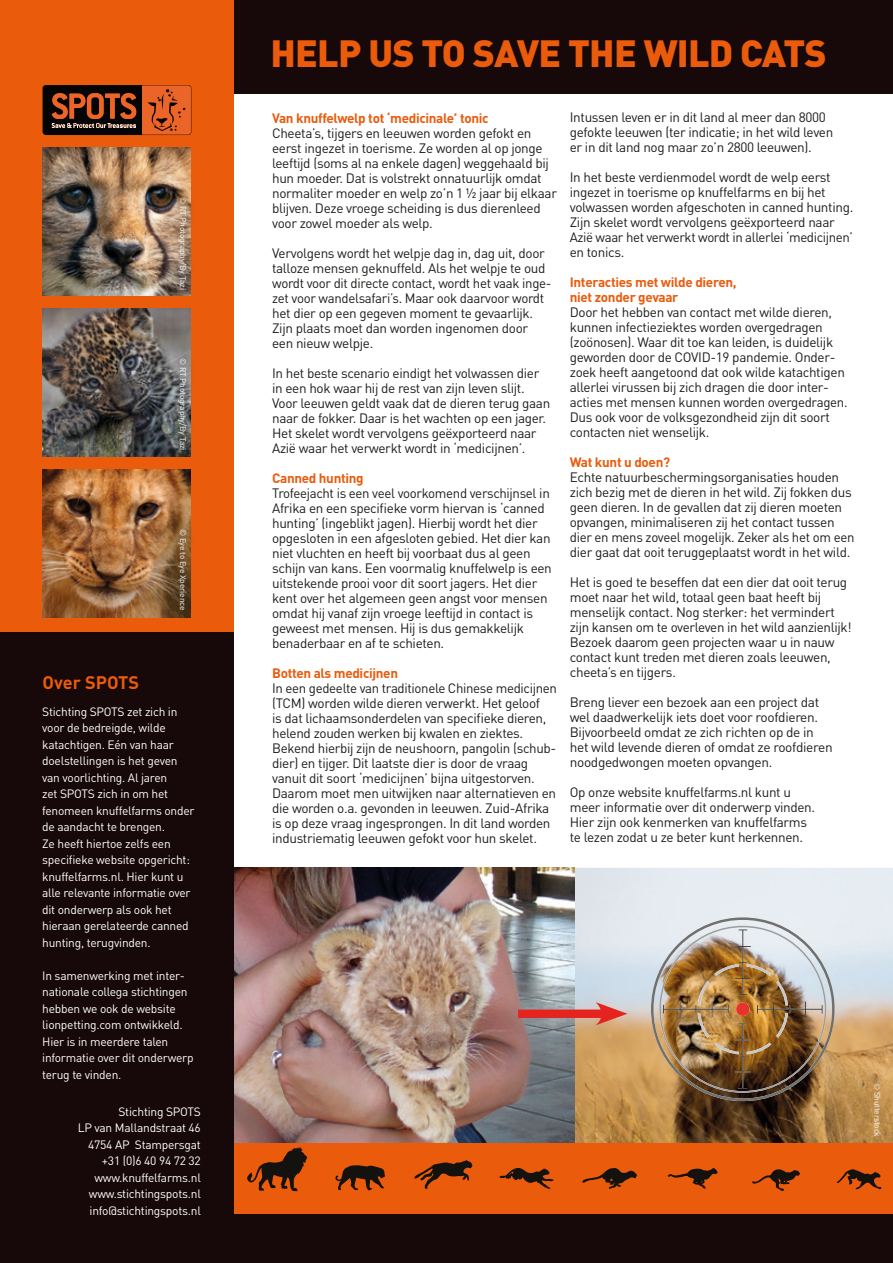
<style>
.page{position:relative;width:893px;height:1263px;background:#fff}
.page>*{position:absolute;margin:0;border:0;box-sizing:border-box;transform-origin:0 0}
.t1{font:900 37.5px "DIN";letter-spacing:-.02em;color:#ea5b0c}
.t2{font:700 18px "DIN";color:#ea5b0c}
.t3{font:13.5px/15px "DIN";letter-spacing:-.025em;color:#1d1d1b}
.t4{font:700 13.5px/15px "DIN";letter-spacing:-.025em;color:#ea5b0c}
.t5{font:12px/16.5px "DIN";letter-spacing:-.02em;color:#fff}
.t6{font:500 8.25px "DIN";letter-spacing:-.025em;color:#fff}
</style>
<div class="page">
<img style="left:234px;top:868px;width:659px;height:275px">
<div style="left:518px;top:1009px;width:91px;height:9px;background:#e52420"></div>
<svg style="left:596px;top:1002px;width:31px;height:23px"></svg>
<div style="left:0;top:0;width:893px;height:94px;background:#170809"></div>
<div style="left:217px;top:1143px;width:676px;height:85px;background:#ea5b0c"></div>
<svg style="left:247px;top:1146px;width:60px;height:45px"></svg>
<svg style="left:335px;top:1165px;width:50px;height:25px"></svg>
<svg style="left:668px;top:1168px;width:50px;height:21px"></svg>
<svg style="left:582px;top:1168px;width:55px;height:21px"></svg>
<svg style="left:499px;top:1168px;width:54px;height:21px"></svg>
<svg style="left:414px;top:1160px;width:58px;height:29px"></svg>
<svg style="left:752px;top:1169px;width:48px;height:22px"></svg>
<svg style="left:837px;top:1169px;width:44px;height:20px"></svg>
<div style="left:225px;top:1215px;width:668px;height:48px;background:#170809"></div>
<div style="left:0;top:558px;width:234px;height:705px;background:#170809"></div>
<div style="left:0;top:0;width:234px;height:631px;background:#ea5b0c"></div>
<img style="left:43px;top:469px;width:148px;height:148px">
<img style="left:43px;top:309px;width:148px;height:148px">
<img style="left:43px;top:148px;width:148px;height:148px">
<svg style="left:43px;top:85px;width:148px;height:50px;background:#75361a"></svg>
<svg style="left:171px;top:190px;width:20px;height:106px;background:#957c66"></svg>
<svg style="left:171px;top:351px;width:20px;height:106px;background:#6a6d6d"></svg>
<svg style="left:172px;top:522px;width:19px;height:96px;background:#674927"></svg>
<img style="left:651px;top:917px;width:184px;height:184px">
<p class="t6" style="left:189px;top:197px;width:94px;rotate:90deg">© RT Photography/By Tazi</p>
<p class="t6" style="left:189px;top:358px;width:94px;rotate:90deg">© RT Photography/By Tazi</p>
<h2 class="t2" style="left:43px;top:670px;width:98px">Over SPOTS</h2>
<p class="t6" style="left:189px;top:529px;width:83px;rotate:90deg">© Eye to Eye Xperience</p>
<p class="t5" style="left:42px;top:703px;width:154px">Stichting SPOTS zet zich in voor de bedreigde, wilde katachtigen. Eén van haar doelstellingen is het geven van voorlichting. Al jaren<br>zet SPOTS zich in om het fenomeen knuffelfarms onder de aandacht te brengen.<br>Ze heeft hiertoe zelfs een specifieke website opgericht: knuffelfarms.nl. Hier kunt u alle relevante informatie over dit onderwerp als ook het hieraan gerelateerde canned hunting, terugvinden.</p>
<p class="t5" style="left:42px;top:967px;width:153px">In samenwerking met inter&shy;nationale collega stichtingen hebben we ook de website lionpetting.com ontwikkeld.<br>Hier is in meerdere talen informatie over dit onderwerp terug te vinden.</p>
<p class="t5" style="left:78px;top:1103px;width:125px;text-align:right">Stichting SPOTS<br>LP van Mallandstraat 46<br>4754 AP Stampersgat +31 (0)6 40 94 72 32 www.knuffelfarms.nl www.stichtingspots.nl info@stichtingspots.nl</p>
<h1 class="t1" style="left:270px;top:28px;width:558px">HELP US TO SAVE THE WILD CATS</h1>
<p class="t4" style="left:272px;top:110px;width:218px">Van knuffelwelp tot ‘medicinale’ tonic</p>
<p class="t3" style="left:272px;top:125px;width:286px">Cheeta’s, tijgers en leeuwen worden gefokt en eerst ingezet in toerisme. Ze worden al op jonge leeftijd (soms al na enkele dagen) weggehaald bij hun moeder. Dat is volstrekt onnatuurlijk omdat normaliter moeder en welp zo’n 1 ½ jaar bij elkaar blijven. Deze vroege scheiding is dus dierenleed voor zowel moeder als welp.</p>
<p class="t3" style="left:272px;top:245px;width:281px">Vervolgens wordt het welpje dag in, dag uit, door talloze mensen geknuffeld. Als het welpje te oud wordt voor dit directe contact, wordt het vaak inge&shy;zet voor wandelsafari’s. Maar ook daarvoor wordt het dier op een gegeven moment te gevaarlijk.<br>Zijn plaats moet dan worden ingenomen door een nieuw welpje.</p>
<p class="t3" style="left:272px;top:365px;width:280px">In het beste scenario eindigt het volwassen dier in een hok waar hij de rest van zijn leven slijt.<br>Voor leeuwen geldt vaak dat de dieren terug gaan naar de fokker. Daar is het wachten op een jager.<br>Het skelet wordt vervolgens geëxporteerd naar Azië waar het verwerkt wordt in ‘medicijnen’.</p>
<p class="t4" style="left:272px;top:470px;width:93px">Canned hunting</p>
<p class="t3" style="left:272px;top:485px;width:281px">Trofeejacht is een veel voorkomend verschijnsel in Afrika en een specifieke vorm hiervan is ‘canned hunting’ (ingeblikt jagen). Hierbij wordt het dier opgesloten in een afgesloten gebied. Het dier kan niet vluchten en heeft bij voorbaat dus al geen schijn van kans. Een voormalig knuffelwelp is een uitstekende prooi voor dit soort jagers. Het dier kent over het algemeen geen angst voor mensen omdat hij vanaf zijn vroege leeftijd in contact is geweest met mensen. Hij is dus gemakkelijk benaderbaar en af te schieten.</p>
<p class="t4" style="left:272px;top:665px;width:127px">Botten als medicijnen</p>
<p class="t3" style="left:272px;top:680px;width:286px">In een gedeelte van traditionele Chinese medicijnen (TCM) worden wilde dieren verwerkt. Het geloof<br>is dat lichaamsonderdelen van specifieke dieren, helend zouden werken bij kwalen en ziektes.<br>Bekend hierbij zijn de neushoorn, pangolin (schub&shy;dier) en tijger. Dit laatste dier is door de vraag vanuit dit soort ‘medicijnen’ bijna uitgestorven.<br>Daarom moet men uitwijken naar alternatieven en die worden o.a. gevonden in leeuwen. Zuid-Afrika is op deze vraag ingesprongen. In dit land worden industriematig leeuwen gefokt voor hun skelet.</p>
<p class="t3" style="left:570px;top:110px;width:265px">Intussen leven er in dit land al meer dan 8000 gefokte leeuwen (ter indicatie; in het wild leven er in dit land nog maar zo’n 2800 leeuwen).</p>
<p class="t3" style="left:570px;top:170px;width:285px">In het beste verdienmodel wordt de welp eerst ingezet in toerisme op knuffelfarms en bij het volwassen worden afgeschoten in canned hunting.<br>Zijn skelet wordt vervolgens geëxporteerd naar Azië waar het verwerkt wordt in allerlei ‘medicijnen’ en tonics.</p>
<p class="t4" style="left:570px;top:274px;width:168px">Interacties met wilde dieren, niet zonder gevaar</p>
<p class="t3" style="left:570px;top:305px;width:279px">Door het hebben van contact met wilde dieren, kunnen infectieziektes worden overgedragen (zoönosen). Waar dit toe kan leiden, is duidelijk geworden door de COVID-19 pandemie. Onder&shy;zoek heeft aangetoond dat ook wilde katachtigen allerlei virussen bij zich dragen die door inter&shy;acties met mensen kunnen worden overgedragen.<br>Dus ook voor de volksgezondheid zijn dit soort contacten niet wenselijk.</p>
<p class="t4" style="left:570px;top:454px;width:102px">Wat kunt u doen?</p>
<p class="t3" style="left:570px;top:470px;width:286px">Echte natuurbeschermingsorganisaties houden zich bezig met de dieren in het wild. Zij fokken dus geen dieren. In de gevallen dat zij dieren moeten opvangen, minimaliseren zij het contact tussen dier en mens zoveel mogelijk. Zeker als het om een dier gaat dat ooit teruggeplaatst wordt in het wild.</p>
<p class="t3" style="left:570px;top:575px;width:283px">Het is goed te beseffen dat een dier dat ooit terug moet naar het wild, totaal geen baat heeft bij menselijk contact. Nog sterker: het vermindert zijn kansen om te overleven in het wild aanzienlijk!<br>Bezoek daarom geen projecten waar u in nauw contact kunt treden met dieren zoals leeuwen, cheeta’s en tijgers.</p>
<p class="t3" style="left:570px;top:695px;width:264px">Breng liever een bezoek aan een project dat wel daadwerkelijk iets doet voor roofdieren.<br>Bijvoorbeeld omdat ze zich richten op de in het wild levende dieren of omdat ze roofdieren noodgedwongen moeten opvangen.</p>
<p class="t3" style="left:570px;top:785px;width:247px">Op onze website knuffelfarms.nl kunt u meer informatie over dit onderwerp vinden.<br>Hier zijn ook kenmerken van knuffelfarms te lezen zodat u ze beter kunt herkennen.</p>
<p class="t6" style="left:883px;top:1083px;width:56px;rotate:90deg">© Shutterstock</p>
</div>
